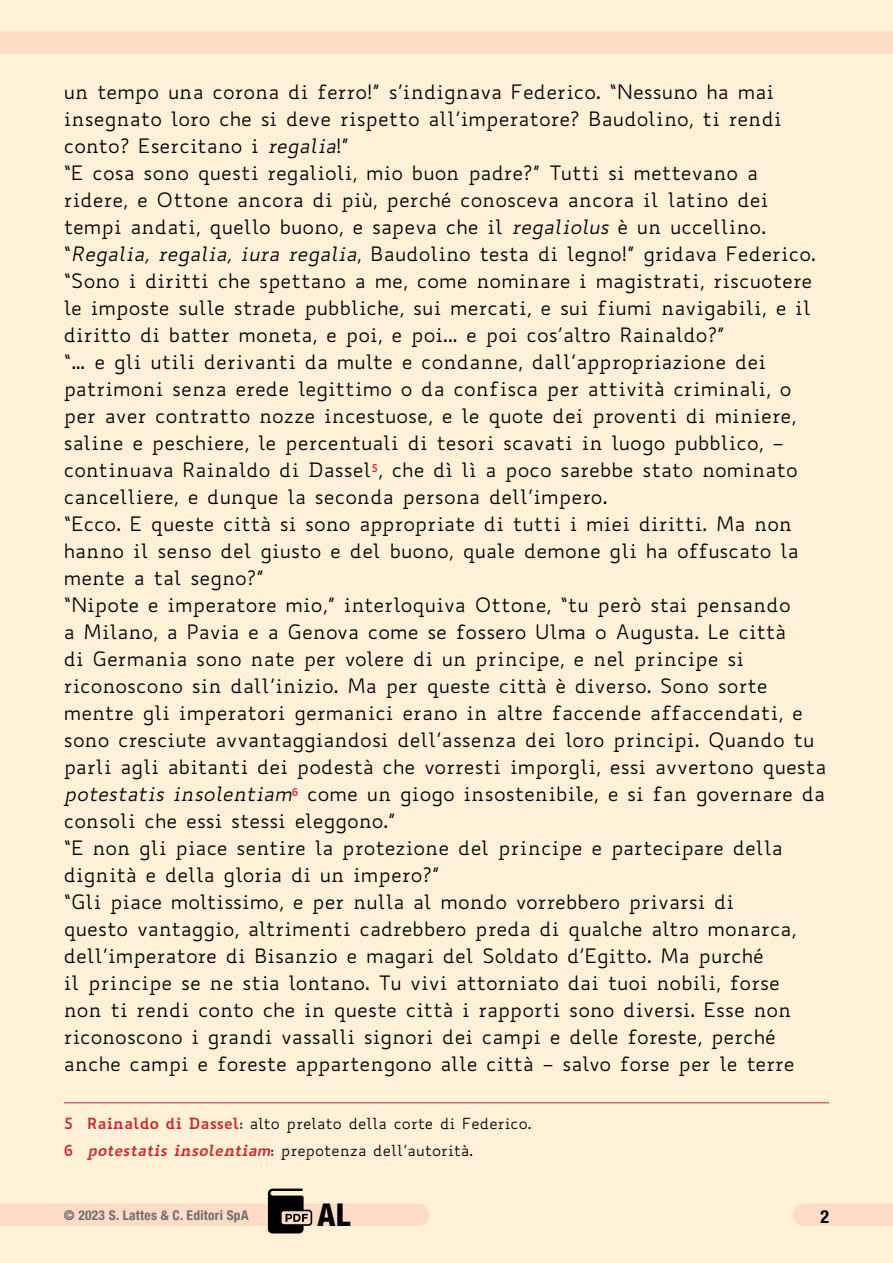
<style>
.page{position:relative;width:893px;height:1263px;background:#fff0d8}
.page>*{position:absolute;margin:0;border:0;box-sizing:border-box;transform-origin:0 0}
.t1{font:800 condensed 31.5px "Helvetica Neue LT Std";color:#000}
.t2{font:19.5px/27px "Biancoenero";color:#000}
.t3{font:700 condensed 18px "Helvetica Neue LT Std";color:#000}
.t4{font:15px/26.7px "Biancoenero";color:#000}
.t5{font:700 condensed 13.5px "Helvetica Neue LT Std";letter-spacing:.02em;color:#6d6e71}
.s1{font-style:italic}
.s2{font-weight:700;color:#d2232a}
.s3{font-weight:700;font-style:italic;color:#d2232a}
</style>
<div class="page">
<div style="left:0;top:1203px;width:418px;height:23px;background:#fedcc6"></div>
<div style="left:0;top:31px;width:893px;height:23px;background:#fedcc6"></div>
<hr style="left:64px;top:1102px;width:765px;height:1px;background:#d2232a">
<div style="left:804px;top:1203px;width:89px;height:23px;background:#fedcc6"></div>
<svg style="left:268px;top:1188px;width:44px;height:45px"></svg>
<p class="t2" style="left:64px;top:78px;width:764px">un tempo una corona di ferro!” s’indignava Federico. “Nessuno ha mai insegnato loro che si deve rispetto all’imperatore? Baudolino, ti rendi conto? Esercitano i <span class="s1">regalia</span>!”<br>“E cosa sono questi regalioli, mio buon padre?” Tutti si mettevano a ridere, e Ottone ancora di più, perché conosceva ancora il latino dei tempi andati, quello buono, e sapeva che il <span class="s1">regaliolus</span> è un uccellino. “<span class="s1">Regalia, regalia, iura regalia</span>, Baudolino testa di legno!” gridava Federico. “Sono i diritti che spettano a me, come nominare i magistrati, riscuotere le imposte sulle strade pubbliche, sui mercati, e sui fiumi navigabili, e il diritto di batter moneta, e poi, e poi... e poi cos’altro Rainaldo?”<br>“… e gli utili derivanti da multe e condanne, dall’appropriazione dei patrimoni senza erede legittimo o da confisca per attività criminali, o per aver contratto nozze incestuose, e le quote dei proventi di miniere, saline e peschiere, le percentuali di tesori scavati in luogo pubblico, – continuava Rainaldo di Dassel<sup>5</sup>, che dì lì a poco sarebbe stato nominato cancelliere, e dunque la seconda persona dell’impero.<br>“Ecco. E queste città si sono appropriate di tutti i miei diritti. Ma non hanno il senso del giusto e del buono, quale demone gli ha offuscato la mente a tal segno?”<br>“Nipote e imperatore mio,” interloquiva Ottone, “tu però stai pensando<br>a Milano, a Pavia e a Genova come se fossero Ulma o Augusta. Le città<br>di Germania sono nate per volere di un principe, e nel principe si riconoscono sin dall’inizio. Ma per queste città è diverso. Sono sorte mentre gli imperatori germanici erano in altre faccende affaccendati, e sono cresciute avvantaggiandosi dell’assenza dei loro principi. Quando tu parli agli abitanti dei podestà che vorresti imporgli, essi avvertono questa <span class="s1">potestatis insolentiam</span><sup>6</sup> come un giogo insostenibile, e si fan governare da consoli che essi stessi eleggono.”<br>“E non gli piace sentire la protezione del principe e partecipare della dignità e della gloria di un impero?”<br>“Gli piace moltissimo, e per nulla al mondo vorrebbero privarsi di<br>questo vantaggio, altrimenti cadrebbero preda di qualche altro monarca, dell’imperatore di Bisanzio e magari del Soldato d’Egitto. Ma purché<br>il principe se ne stia lontano. Tu vivi attorniato dai tuoi nobili, forse<br>non ti rendi conto che in queste città i rapporti sono diversi. Esse non riconoscono i grandi vassalli signori dei campi e delle foreste, perché anche campi e foreste appartengono alle città – salvo forse per le terre</p>
<p class="t4" style="left:64px;top:1110px;width:469px"><span class="s2">5 Rainaldo di Dassel</span>: alto prelato della corte di Federico.<br><span class="s2">6</span> <span class="s3">potestatis insolentiam</span>: prepotenza dell’autorità.</p>
<p class="t5" style="left:64px;top:1206px;width:186px">© 2023 S. Lattes &amp; C. Editori SpA</p>
<h1 class="t1" style="left:318px;top:1195px;width:34px">AL</h1>
<p class="t3" style="left:820px;top:1206px;width:10px">2</p>
</div>
